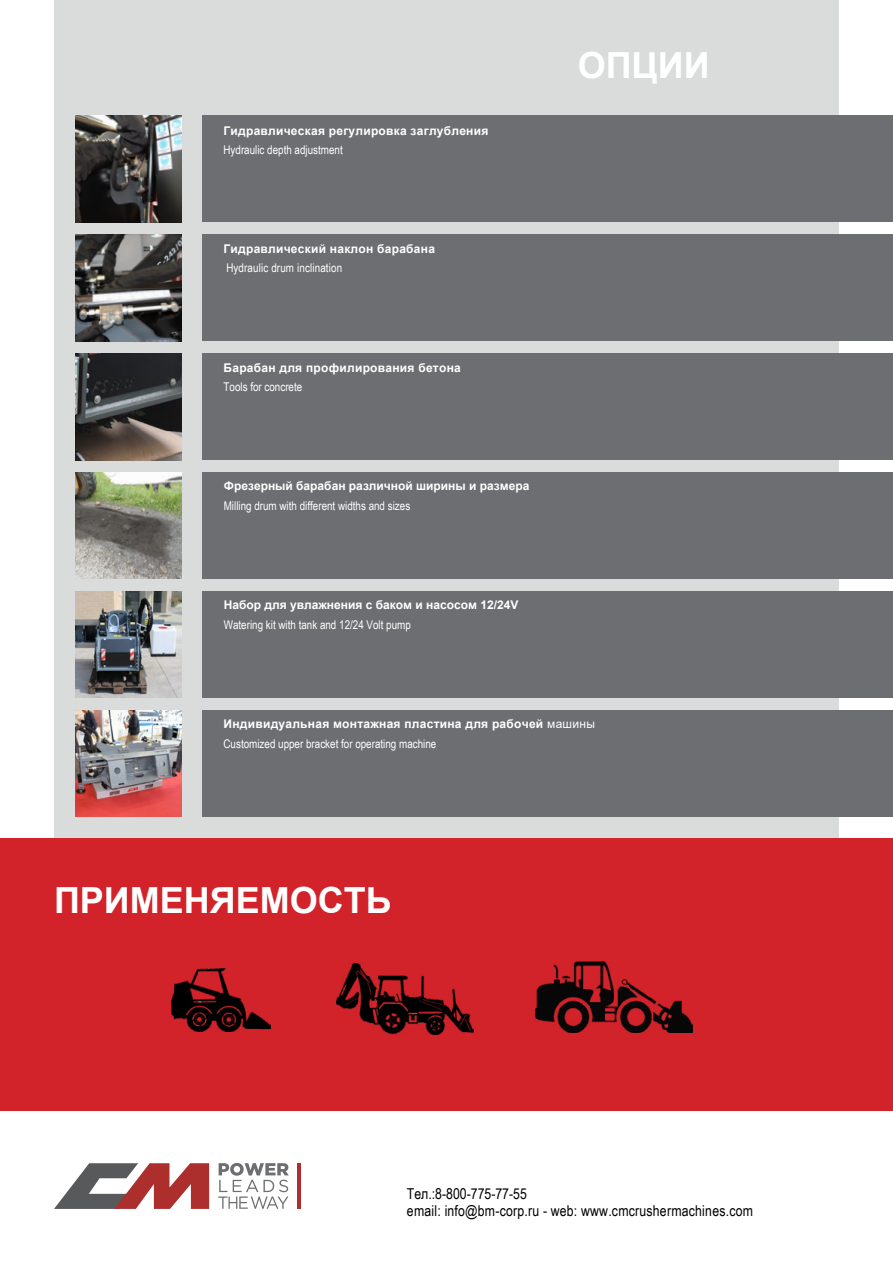
<style>
.page{position:relative;width:893px;height:1263px;background:#fff}
.page>*{position:absolute;margin:0;border:0;box-sizing:border-box;transform-origin:0 0}
.t1{font:700 36px "Arial";color:#fff}
.t2{font:15px/17.5px "Arial Narrow";letter-spacing:.015em;color:#000}
.t3{font:12px "Arial Narrow";color:#fff}
.t4{font:700 12px "Arial";letter-spacing:.02em;color:#fff}
.t5{font:700 12px "Arial";color:#fff}
.s1{font-weight:400}
</style>
<div class="page">
<div style="left:0;top:838px;width:893px;height:273px;background:#d2232a"></div>
<svg style="left:54px;top:1163px;width:155px;height:46px"></svg>
<svg style="left:218px;top:1163px;width:71px;height:46px"></svg>
<hr style="left:297px;top:1163px;width:4px;height:46px;background:#ac2f2e">
<div style="left:54px;top:0;width:785px;height:838px;background:#dadbdb"></div>
<div style="left:203px;top:116px;width:690px;height:106px;background:#6d6e71"></div>
<div style="left:203px;top:473px;width:690px;height:106px;background:#6d6e71"></div>
<img style="left:75px;top:473px;width:107px;height:106px">
<div style="left:203px;top:592px;width:690px;height:106px;background:#6d6e71"></div>
<img style="left:75px;top:592px;width:107px;height:106px">
<div style="left:203px;top:711px;width:690px;height:106px;background:#6d6e71"></div>
<img style="left:75px;top:711px;width:107px;height:106px">
<div style="left:203px;top:235px;width:690px;height:106px;background:#6d6e71"></div>
<img style="left:75px;top:235px;width:107px;height:106px">
<div style="left:203px;top:354px;width:690px;height:106px;background:#6d6e71"></div>
<img style="left:75px;top:354px;width:107px;height:106px">
<img style="left:75px;top:116px;width:107px;height:106px">
<img style="left:337px;top:963px;width:137px;height:71px">
<img style="left:535px;top:962px;width:157px;height:70px">
<img style="left:172px;top:968px;width:98px;height:64px">
<p class="t4" style="left:224px;top:123px;width:266px">Гидравлическая регулировка заглубления</p>
<p class="t3" style="left:224px;top:141px;width:121px">Hydraulic depth adjustment</p>
<p class="t4" style="left:224px;top:241px;width:213px">Гидравлический наклон барабана</p>
<p class="t3" style="left:227px;top:259px;width:117px">Hydraulic drum inclination</p>
<p class="t4" style="left:224px;top:359px;width:239px">Барабан для профилирования бетона</p>
<p class="t3" style="left:224px;top:378px;width:80px">Tools for concrete</p>
<p class="t5" style="left:224px;top:478px;width:307px">Фрезерный барабан различной ширины и размера</p>
<p class="t3" style="left:224px;top:497px;width:188px">Milling drum with different widths and sizes</p>
<p class="t5" style="left:224px;top:596px;width:296px">Набор для увлажнения с баком и насосом 12/24V</p>
<p class="t3" style="left:224px;top:616px;width:189px">Watering kit with tank and 12/24 Volt pump</p>
<h1 class="t1" style="left:578px;top:40px;width:133px">ОПЦИИ</h1>
<p class="t4" style="left:224px;top:715px;width:373px">Индивидуальная монтажная пластина для рабочей <span class="s1">машины</span></p>
<p class="t3" style="left:224px;top:735px;width:214px">Customized upper bracket for operating machine</p>
<h1 class="t1" style="left:54px;top:875px;width:339px">ПРИМЕНЯЕМОСТЬ</h1>
<p class="t2" style="left:407px;top:1184px;width:348px">Тел.:8-800-775-77-55<br>email: info@bm-corp.ru - web: www.cmcrushermachines.com</p>
</div>
